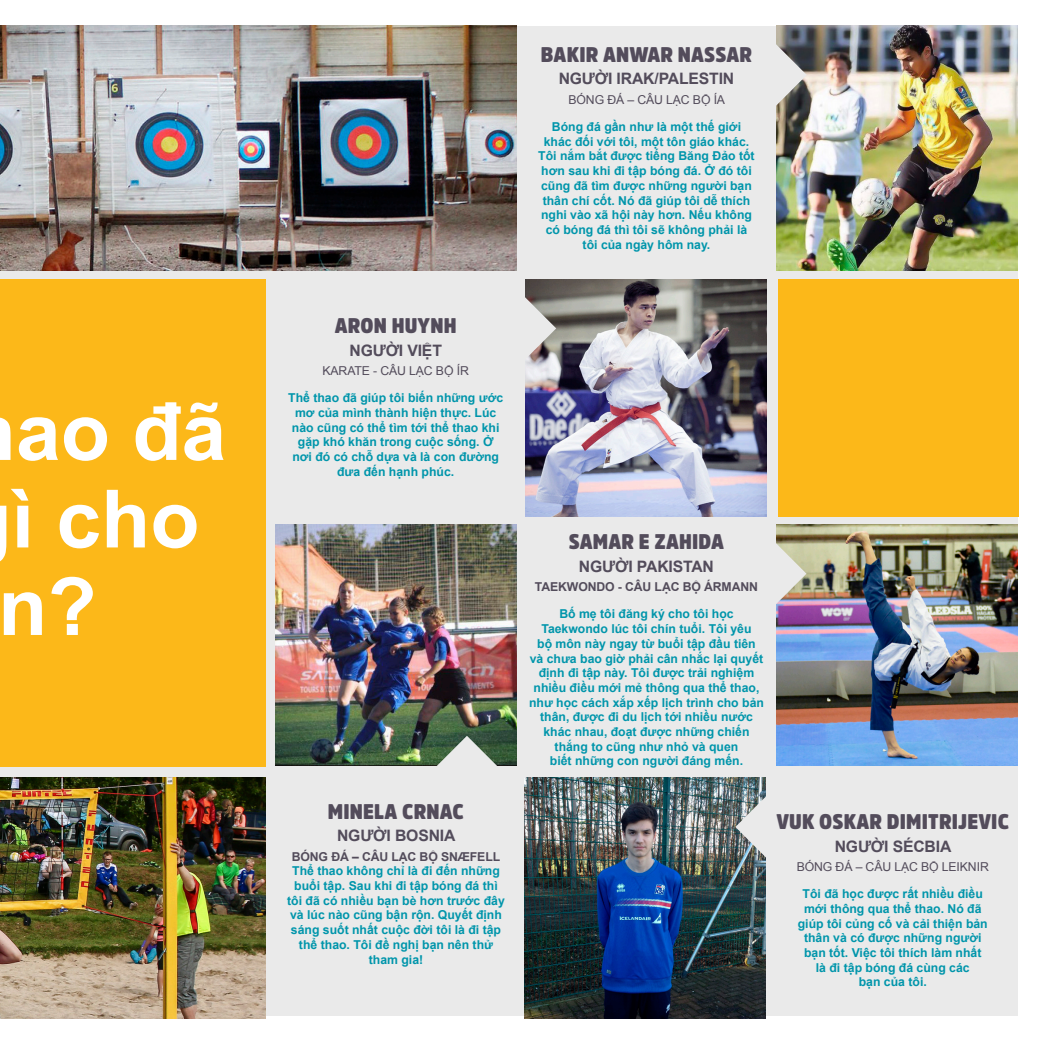
<style>
.page{position:relative;width:1042px;height:1042px;background:#fff}
.page>*{position:absolute;margin:0;border:0;box-sizing:border-box;transform-origin:0 0}
.t1{font:700 80.5px/87.5px "Arial";color:#fff}
.t2{font:900 21px "Amsi Pro Narw";letter-spacing:.01em;color:#534c5b}
.t3{font:700 15.75px "Arial";letter-spacing:-.01em;color:#534c5b}
.t4{font:700 12.25px/14.7px "Arial";color:#0095ab;text-align:center}
.t5{font:12.25px "Arial";letter-spacing:-.01em;color:#534c5b}
.t6{font:700 12.25px "Arial";letter-spacing:-.01em;color:#534c5b}
</style>
<div class="page">
<div style="left:0;top:26px;width:1017px;height:990px;background:#eaeaea"></div>
<div style="left:0;top:279px;width:265px;height:488px;background:#fcb819"></div>
<div style="left:778px;top:279px;width:240px;height:237px;background:#fcb819"></div>
<img style="left:526px;top:279px;width:240px;height:237px">
<img style="left:776px;top:26px;width:241px;height:244px">
<img style="left:776px;top:524px;width:241px;height:241px">
<img style="left:525px;top:778px;width:240px;height:240px">
<img style="left:276px;top:524px;width:240px;height:241px">
<img style="left:0;top:26px;width:516px;height:244px">
<img style="left:0;top:778px;width:265px;height:240px">
<svg style="left:525px;top:297px;width:31px;height:63px"></svg>
<svg style="left:776px;top:542px;width:30px;height:63px"></svg>
<svg style="left:735px;top:795px;width:31px;height:63px"></svg>
<svg style="left:776px;top:43px;width:31px;height:64px"></svg>
<svg style="left:435px;top:736px;width:63px;height:30px"></svg>
<h1 class="t1" style="left:-2px;top:391px;width:230px">ao đã ì cho n?</h1>
<p class="t2" style="left:541px;top:40px;width:213px">BAKIR ANWAR NASSAR</p>
<p class="t3" style="left:559px;top:68px;width:177px">NGƯỜI IRAK/PALESTIN</p>
<p class="t5" style="left:568px;top:91px;width:158px">BÓNG ĐÁ – CÂU LẠC BỘ ÍA</p>
<p class="t4" style="left:552px;top:120px;width:191px">Bóng đá gần như là một thế giới</p>
<p class="t4" style="left:544px;top:134px;width:207px">khác đối với tôi, một tôn giáo khác.</p>
<p class="t4" style="left:538px;top:149px;width:218px;text-align:left">Tôi nắm bắt được tiếng Băng Đảo tốt hơn sau khi đi tập bóng đá. Ở đó tôi cũng đã tìm được những người bạn</p>
<p class="t4" style="left:543px;top:193px;width:209px">thân chí cốt. Nó đã giúp tôi dễ thích</p>
<p class="t4" style="left:541px;top:208px;width:212px">nghi vào xã hội này hơn. Nếu không</p>
<p class="t4" style="left:546px;top:223px;width:203px">có bóng đá thì tôi sẽ không phải là</p>
<p class="t4" style="left:582px;top:237px;width:129px">tôi của ngày hôm nay.</p>
<p class="t2" style="left:335px;top:311px;width:123px">ARON HUYNH</p>
<p class="t3" style="left:349px;top:340px;width:94px">NGƯỜI VIỆT</p>
<p class="t5" style="left:322px;top:362px;width:148px">KARATE - CÂU LẠC BỘ ÍR</p>
<p class="t4" style="left:288px;top:391px;width:216px">Thể thao đã giúp tôi biến những ước mơ của mình thành hiện thực. Lúc nào cũng có thể tìm tới thể thao khi gặp khó khăn trong cuộc sống. Ở nơi đó có chỗ dựa và là con đường đưa đến hạnh phúc.</p>
<p class="t2" style="left:328px;top:797px;width:137px">MINELA CRNAC</p>
<p class="t3" style="left:337px;top:825px;width:120px">NGƯỜI BOSNIA</p>
<p class="t6" style="left:292px;top:848px;width:210px">BÓNG ĐÁ – CÂU LẠC BỘ SNÆFELL</p>
<p class="t4" style="left:292px;top:864px;width:209px">Thể thao không chỉ là đi đến những</p>
<p class="t4" style="left:294px;top:879px;width:205px">buổi tập. Sau khi đi tập bóng đá thì</p>
<p class="t4" style="left:287px;top:893px;width:219px">tôi đã có nhiều bạn bè hơn trước đây</p>
<p class="t4" style="left:290px;top:908px;width:213px;text-align:left">và lúc nào cũng bận rộn. Quyết định sáng suốt nhất cuộc đời tôi là đi tập</p>
<p class="t4" style="left:299px;top:937px;width:196px">thể thao. Tôi đề nghị bạn nên thử</p>
<p class="t4" style="left:369px;top:952px;width:56px">tham gia!</p>
<p class="t2" style="left:569px;top:527px;width:157px">SAMAR E ZAHIDA</p>
<p class="t3" style="left:579px;top:556px;width:136px">NGƯỜI PAKISTAN</p>
<p class="t6" style="left:535px;top:579px;width:224px">TAEKWONDO - CÂU LẠC BỘ ÁRMANN</p>
<p class="t4" style="left:529px;top:607px;width:236px">Bố mẹ tôi đăng ký cho tôi học<br>Taekwondo lúc tôi chín tuổi. Tôi yêu<br>bộ môn này ngay từ buổi tập đầu tiên và chưa bao giờ phải cân nhắc lại quyết định đi tập này. Tôi được trải nghiệm nhiều điều mới mẻ thông qua thể thao, như học cách xắp xếp lịch trình cho bản thân, được đi du lịch tới nhiều nước khác nhau, đoạt được những chiến thắng to cũng như nhỏ và quen<br>biết những con người đáng mến.</p>
<p class="t2" style="left:776px;top:807px;width:234px">VUK OSKAR DIMITRIJEVIC</p>
<p class="t3" style="left:835px;top:835px;width:118px">NGƯỜI SÉCBIA</p>
<p class="t5" style="left:797px;top:858px;width:194px">BÓNG ĐÁ – CÂU LẠC BỘ LEIKNIR</p>
<p class="t4" style="left:802px;top:887px;width:182px">Tôi đã học được rất nhiều điều</p>
<p class="t4" style="left:804px;top:901px;width:179px">mới thông qua thể thao. Nó đã</p>
<p class="t4" style="left:798px;top:916px;width:191px">giúp tôi củng cố và cải thiện bản</p>
<p class="t4" style="left:804px;top:931px;width:179px">thân và có được những người</p>
<p class="t4" style="left:804px;top:945px;width:179px">bạn tốt. Việc tôi thích làm nhất</p>
<p class="t4" style="left:816px;top:960px;width:155px">là đi tập bóng đá cùng các</p>
<p class="t4" style="left:859px;top:975px;width:70px">bạn của tôi.</p>
</div>
